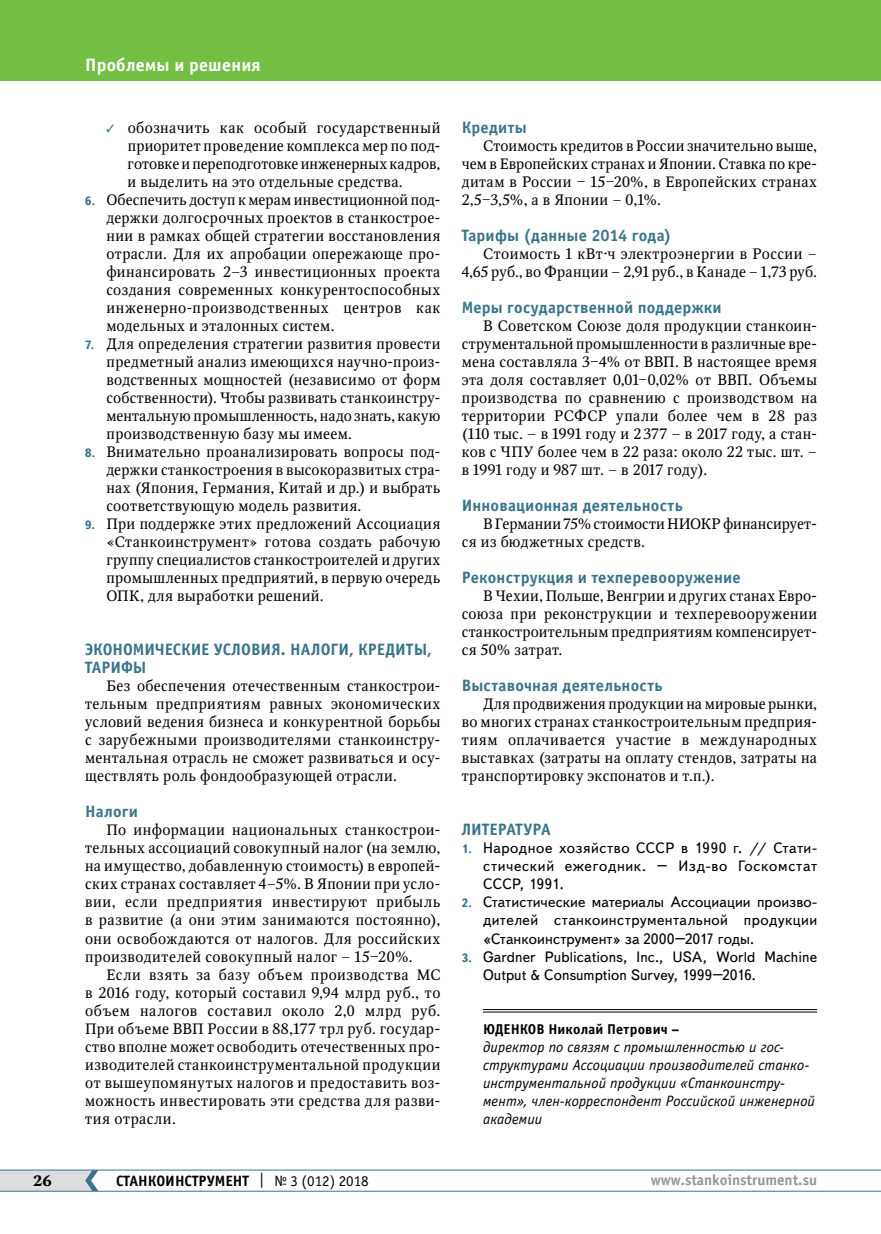
<style>
.page{position:relative;width:881px;height:1234px;background:#fff}
.page>*{position:absolute;margin:0;border:0;box-sizing:border-box;transform-origin:0 0}
.t1{font:700 18px "Officina Sans C";letter-spacing:.015em;color:#fff}
.t2{font:700 16.5px "Officina Sans C";letter-spacing:.015em;color:#39748b}
.t3{font:15px/18px "Octava";letter-spacing:.025em;color:#000;text-align:justify}
.t4{font:15px/18px "Text Book C";letter-spacing:.01em;color:#000;text-align:justify}
.t5{font:italic 15px/18px "Officina Sans C";letter-spacing:.005em;color:#000}
.t6{font:700 15px "Officina Sans C";color:#000}
.t7{font:700 15px "Officina Sans C";color:#939598}
.t8{font:700 15px "Octava";color:#000}
.t9{font:700 14.25px "Officina Sans C";letter-spacing:.01em;color:#000}
.s1{color:#39748b}
.s2{font-family:"Text Book C";font-weight:700;font-size:12px;color:#39748b}
.s3{font-family:"Fedra Serif A Pro"}
.s4{font-weight:700;font-size:12px;color:#39748b}
.s5{font-weight:400}
</style>
<div class="page">
<hr style="left:0;top:1190px;width:880px;height:1px;background:#39748b">
<hr style="left:0;top:1169px;width:880px;height:1px;background:#39748b">
<svg style="left:0;top:1169px;width:98px;height:21px;background:#cdd4d7"></svg>
<div style="left:0;top:0;width:880px;height:81px;background:#72bf44"></div>
<hr style="left:483px;top:1009px;width:333px;height:1px;background:#000">
<hr style="left:483px;top:1011px;width:333px;height:1px;background:#000">
<p class="t1" style="left:85px;top:55px;width:177px">Проблемы и решения</p>
<p class="t3" style="left:128px;top:119px;width:314px;text-indent:-21px"><span class="s1">✓</span> обозначить как особый государственный приоритет проведение комплекса мер по под&shy;готовке и переподготовке инженерных кадров, и выделить на это отдельные средства.</p>
<p class="t3" style="left:106px;top:191px;width:335px;text-indent:-21px"><span class="s2">6.</span> Обеспечить доступ к мерам инвестиционной под&shy;держки долгосрочных проектов в станкострое&shy;нии в рамках общей стратегии восстановления отрасли. Для их апробации опережающе про&shy;финансировать 2–3 инвестиционных проекта создания современных конкурентоспособных инженерно-производственных центров как модельных и эталонных систем.</p>
<p class="t3" style="left:106px;top:335px;width:335px;text-indent:-21px"><span class="s2">7.</span> Для определения стратегии развития провести предметный анализ имеющихся научно-произ&shy;водственных мощностей (независимо от форм собственности). Чтобы развивать станкоинстру&shy;ментальную промышленность, надо знать, какую производственную базу мы имеем.</p>
<p class="t3" style="left:106px;top:443px;width:335px;text-indent:-21px"><span class="s2">8.</span> Внимательно проанализировать вопросы под&shy;держки станкостроения в высокоразвитых стра&shy;нах (Япония, Германия, Китай и др.) и выбрать соответствующую модель развития.</p>
<p class="t3" style="left:106px;top:515px;width:335px;text-indent:-21px"><span class="s2">9.</span> При поддержке этих предложений Ассоциация «Станкоинструмент» готова создать рабочую группу специалистов станкостроителей и других промышленных предприятий, в первую очередь ОПК, для выработки решений.</p>
<p class="t2" style="left:85px;top:640px;width:19px">Экономи</p>
<p class="t2" style="left:155px;top:640px;width:20px">ческие</p>
<p class="t2" style="left:214px;top:640px;width:38px">услови</p>
<p class="t2" style="left:271px;top:640px;width:97px">я. Налоги, кредит</p>
<p class="t2" style="left:413px;top:640px;width:20px">ы,</p>
<p class="t2" style="left:85px;top:658px;width:18px">Тариф</p>
<p class="t2" style="left:133px;top:658px;width:15px">ы</p>
<p class="t3" style="left:85px;top:677px;width:357px;text-indent:21px">Без обеспечения отечественным станкострои&shy;тельным предприятиям равных экономических условий ведения бизнеса и конкурентной борьбы с зарубежными производителями станкоинстру&shy;ментальная отрасль не сможет развиваться и осу&shy;ществлять роль фондообразующей отрасли.</p>
<p class="t2" style="left:85px;top:802px;width:54px">Налоги</p>
<p class="t3" style="left:85px;top:821px;width:357px;text-indent:21px">По информации национальных станкострои&shy;тельных ассоциаций совокупный налог (на землю, на имущество, добавленную стоимость) в европей&shy;ских странах составляет 4–5%. В Японии при усло&shy;вии, если предприятия инвестируют прибыль в развитие (а они этим занимаются постоянно), они освобождаются от налогов. Для российских производителей совокупный налог – 15‒20%.</p>
<p class="t3" style="left:85px;top:965px;width:357px;text-indent:21px">Если взять за базу объем производства МС в 2016 году, который составил 9,94 млрд руб., то объем налогов составил около 2,0 млрд руб.<br>При объеме ВВП России в 88,177 трл руб. государ&shy;ство вполне может освободить отечественных про&shy;изводителей станкоинструментальной продукции от вышеупомянутых налогов и предоставить воз&shy;можность инвестировать эти средства для разви&shy;тия отрасли.</p>
<p class="t2" style="left:461px;top:118px;width:66px">Кредиты</p>
<p class="t3" style="left:461px;top:137px;width:357px;text-indent:21px">Стоимость кредитов в России значительно выше, чем в Европейских странах и Японии. Ставка по кре&shy;дитам в России ‒ 15‒20%, в Европейских странах 2,5‒3,5%, а в Японии – 0,1%.</p>
<p class="t2" style="left:461px;top:226px;width:211px">Тарифы (данные 2014 года)</p>
<p class="t3" style="left:461px;top:245px;width:357px;text-align:right">Стоимость 1 кВт<span class="s3">∙</span>ч электроэнергии в России –<br>4,65 руб., во Франции – 2,91 руб., в Канаде – 1,73 руб.</p>
<p class="t2" style="left:461px;top:298px;width:261px">Меры государственной поддержки</p>
<p class="t3" style="left:461px;top:317px;width:357px;text-indent:21px">В Советском Союзе доля продукции станкоин&shy;струментальной промышленности в различные вре&shy;мена составляла 3‒4% от ВВП. В настоящее время эта доля составляет 0,01‒0,02% от ВВП. Объемы производства по сравнению с производством на территории РСФСР упали более чем в 28 раз (110 тыс. – в 1991 году и 2377 – в 2017 году, а стан&shy;ков с ЧПУ более чем в 22 раза: около 22 тыс. шт. – в 1991 году и 987 шт. – в 2017 году).</p>
<p class="t2" style="left:461px;top:496px;width:222px">Инновационная деятельность</p>
<p class="t3" style="left:461px;top:515px;width:356px;text-indent:21px">В Германии 75% стоимости НИОКР финансирует&shy;ся из бюджетных средств.</p>
<p class="t2" style="left:461px;top:568px;width:280px">Реконструкция и техперевооружение</p>
<p class="t3" style="left:461px;top:587px;width:357px;text-indent:21px">В Чехии, Польше, Венгрии и других станах Евро&shy;союза при реконструкции и техперевооружении станкостроительным предприятиям компенсирует&shy;ся 50% затрат.</p>
<p class="t2" style="left:461px;top:676px;width:202px">Выставочная деятельность</p>
<p class="t3" style="left:461px;top:695px;width:357px;text-indent:21px">Для продвижения продукции на мировые рынки, во многих странах станкостроительным предприя&shy;тиям оплачивается участие в международных выставках (затраты на оплату стендов, затраты на транспортировку экспонатов и т.п.).</p>
<p class="t2" style="left:461px;top:820px;width:10px">Литерат</p>
<p class="t2" style="left:523px;top:820px;width:19px">ура</p>
<p class="t4" style="left:483px;top:839px;width:335px;text-indent:-21px"><span class="s4">1.</span> Народное хозяйство СССР в 1990 г. // Стати&shy;стический ежегодник. – Изд-во Госкомстат СССР, 1991.</p>
<p class="t4" style="left:483px;top:893px;width:335px;text-indent:-21px"><span class="s4">2.</span> Статистические материалы Ассоциации произво&shy;дителей станкоинструментальной продукции «Станкоинструмент» за 2000–2017 годы.</p>
<p class="t4" style="left:483px;top:947px;width:335px;text-indent:-21px"><span class="s4">3.</span> Gardner Publications, Inc., USA, World Machine<br>Output &amp; Consumption Survey, 1999–2016.</p>
<p class="t9" style="left:483px;top:1020px;width:198px">ЮДЕНКОВ Николай Петрович –</p>
<p class="t5" style="left:483px;top:1037px;width:333px">директор по связям с промышленностью и гос&shy;структурами Ассоциации производителей станко&shy;инструментальной продукции «Станкоинстру&shy;мент», член-корреспондент Российской инженерной академии</p>
<p class="t8" style="left:33px;top:1170px;width:20px">26</p>
<p class="t6" style="left:116px;top:1171px;width:254px">СТАНКОИНСТРУМЕНТ <span class="s5">| № 3 (012) 2018</span></p>
<p class="t7" style="left:650px;top:1171px;width:168px">www.stankoinstrument.su</p>
</div>
